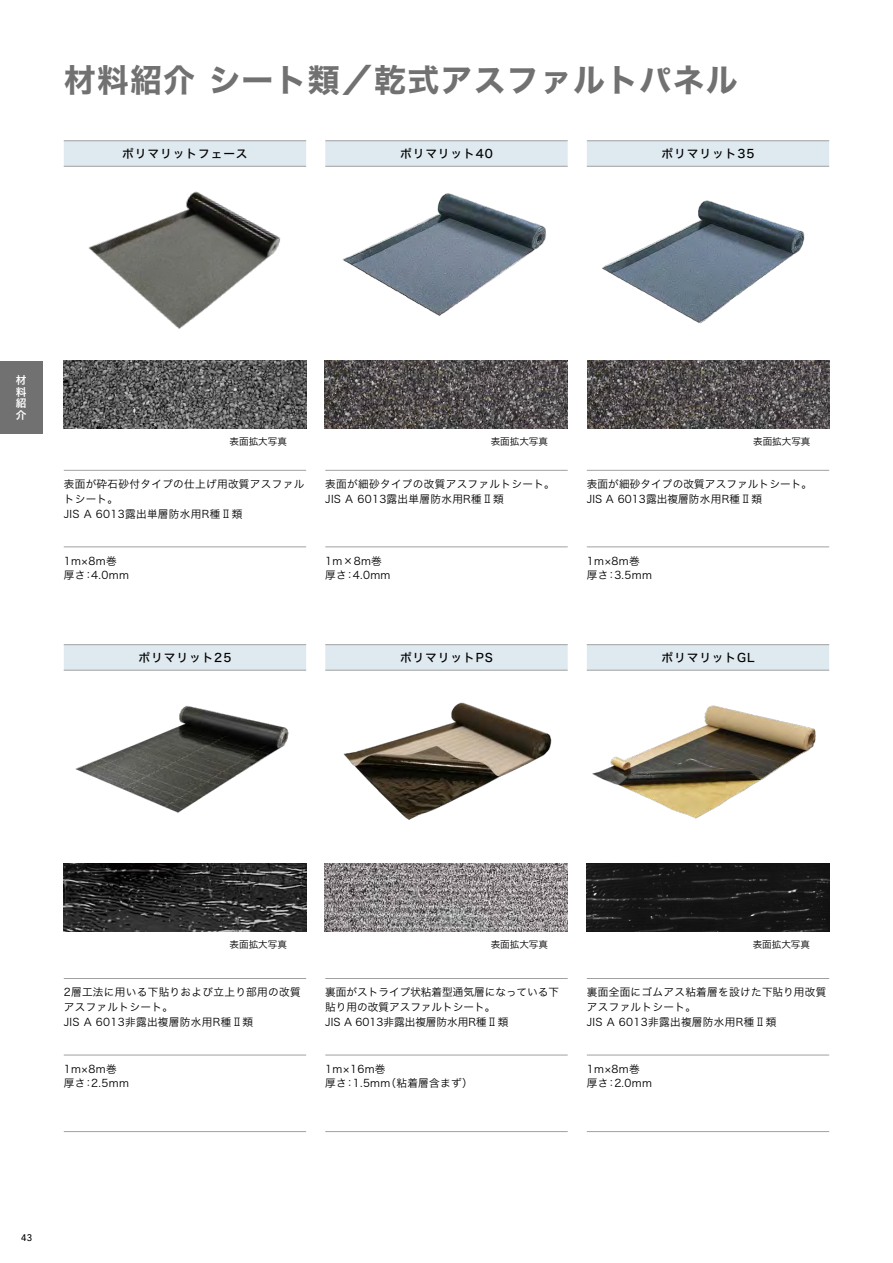
<style>
.page{position:relative;width:893px;height:1263px;background:#fff}
.page>*{position:absolute;margin:0;border:0;box-sizing:border-box;transform-origin:0 0}
.t1{font:31.95px "Hira Kaku Std W7";letter-spacing:.04em;color:#727171}
.t2{font:11.7px "Hira Kaku Std W5";letter-spacing:.08em;color:#000}
.t3{font:10.65px/14.9px "Hira Kaku Std W3";letter-spacing:.03em;color:#000}
.t4{font:10.65px/14.9px "Hira Kaku Std W3";color:#000}
.t5{font:10.65px/14.9px "Hira Kaku Std W3";letter-spacing:.01em;color:#000}
.t6{font:10.65px/11.6px "Hira Kaku Std W6";color:#fff;text-align:justify}
.t7{font:9.6px "Hira Kaku Std W3";color:#000}
.t8{font:500 9.6px "Avenir";color:#000}
.s1{font-family:"Shin Go Pro";font-weight:300}
</style>
<div class="page">
<svg style="left:64px;top:141px;width:765px;height:529px"></svg>
<hr style="left:64px;top:140px;width:242px;height:1px;background:#9fa0a0">
<hr style="left:325px;top:140px;width:243px;height:1px;background:#9fa0a0">
<hr style="left:587px;top:140px;width:242px;height:1px;background:#9fa0a0">
<hr style="left:325px;top:166px;width:243px;height:1px;background:#9fa0a0">
<hr style="left:587px;top:166px;width:242px;height:1px;background:#9fa0a0">
<hr style="left:64px;top:644px;width:242px;height:1px;background:#9fa0a0">
<hr style="left:325px;top:644px;width:243px;height:1px;background:#9fa0a0">
<hr style="left:587px;top:644px;width:242px;height:1px;background:#9fa0a0">
<hr style="left:64px;top:670px;width:242px;height:1px;background:#9fa0a0">
<hr style="left:325px;top:670px;width:243px;height:1px;background:#9fa0a0">
<hr style="left:587px;top:670px;width:242px;height:1px;background:#9fa0a0">
<hr style="left:64px;top:470px;width:242px;height:1px;background:#9fa0a0">
<hr style="left:64px;top:546px;width:242px;height:1px;background:#9fa0a0">
<hr style="left:325px;top:470px;width:243px;height:1px;background:#9fa0a0">
<hr style="left:325px;top:546px;width:243px;height:1px;background:#9fa0a0">
<hr style="left:64px;top:978px;width:242px;height:1px;background:#9fa0a0">
<hr style="left:325px;top:978px;width:243px;height:1px;background:#9fa0a0">
<hr style="left:587px;top:978px;width:242px;height:1px;background:#9fa0a0">
<hr style="left:587px;top:470px;width:242px;height:1px;background:#9fa0a0">
<hr style="left:587px;top:546px;width:242px;height:1px;background:#9fa0a0">
<hr style="left:64px;top:1131px;width:242px;height:1px;background:#9fa0a0">
<hr style="left:325px;top:1131px;width:243px;height:1px;background:#9fa0a0">
<hr style="left:587px;top:1131px;width:242px;height:1px;background:#9fa0a0">
<hr style="left:64px;top:1055px;width:242px;height:1px;background:#9fa0a0">
<hr style="left:325px;top:1055px;width:243px;height:1px;background:#9fa0a0">
<hr style="left:587px;top:1055px;width:242px;height:1px;background:#9fa0a0">
<img style="left:64px;top:166px;width:242px;height:175px">
<img style="left:332px;top:181px;width:222px;height:148px">
<img style="left:75px;top:705px;width:214px;height:108px">
<img style="left:343px;top:702px;width:209px;height:118px">
<img style="left:592px;top:705px;width:224px;height:114px">
<img style="left:601px;top:198px;width:208px;height:127px">
<img style="left:64px;top:361px;width:242px;height:68px">
<img style="left:64px;top:864px;width:242px;height:68px">
<img style="left:325px;top:361px;width:242px;height:68px">
<img style="left:587px;top:361px;width:243px;height:68px">
<img style="left:325px;top:864px;width:242px;height:68px">
<img style="left:587px;top:864px;width:242px;height:68px">
<div style="left:0;top:361px;width:43px;height:73px;background:#727171"></div>
<h1 class="t1" style="left:64px;top:55px;width:675px">材料紹介 シート類／乾式アスファルトパネル</h1>
<p class="t2" style="left:122px;top:145px;width:127px">ポリマリットフェース</p>
<p class="t2" style="left:400px;top:145px;width:94px">ポリマリット40</p>
<p class="t2" style="left:662px;top:145px;width:94px">ポリマリット35</p>
<p class="t6" style="left:16px;top:375px;width:12px">材料紹介</p>
<p class="t7" style="left:230px;top:434px;width:59px">表面拡大写真</p>
<p class="t7" style="left:491px;top:434px;width:59px">表面拡大写真</p>
<p class="t7" style="left:753px;top:434px;width:59px">表面拡大写真</p>
<p class="t3" style="left:64px;top:477px;width:242px">表面が砕石砂付タイプの仕上げ用改質アスファルトシート。<br>JIS A 6013露出単層防水用R種<span class="s1">Ⅱ</span>類</p>
<p class="t3" style="left:325px;top:477px;width:231px">表面が細砂タイプの改質アスファルトシート。<br>JIS A 6013露出単層防水用R種<span class="s1">Ⅱ</span>類</p>
<p class="t5" style="left:587px;top:477px;width:227px">表面が細砂タイプの改質アスファルトシート。<br>JIS A 6013露出複層防水用R種<span class="s1">Ⅱ</span>類</p>
<p class="t3" style="left:64px;top:553px;width:67px;line-height:14.4px">1m×8m巻厚さ：4.0mm</p>
<p class="t3" style="left:325px;top:553px;width:67px;line-height:14.4px">1m×8m巻厚さ：4.0mm</p>
<p class="t3" style="left:587px;top:553px;width:67px;line-height:14.4px">1m×8m巻厚さ：3.5mm</p>
<p class="t2" style="left:139px;top:648px;width:94px">ポリマリット25</p>
<p class="t2" style="left:400px;top:648px;width:94px">ポリマリットPS</p>
<p class="t2" style="left:661px;top:648px;width:95px">ポリマリットGL</p>
<p class="t7" style="left:230px;top:937px;width:59px">表面拡大写真</p>
<p class="t7" style="left:491px;top:937px;width:59px">表面拡大写真</p>
<p class="t7" style="left:753px;top:937px;width:59px">表面拡大写真</p>
<p class="t3" style="left:64px;top:985px;width:238px">2層工法に用いる下貼りおよび立上り部用の改質アスファルトシート。<br>JIS A 6013非露出複層防水用R種<span class="s1">Ⅱ</span>類</p>
<p class="t4" style="left:325px;top:985px;width:235px">裏面がストライプ状粘着型通気層になっている下貼り用の改質アスファルトシート。<br>JIS A 6013非露出複層防水用R種<span class="s1">Ⅱ</span>類</p>
<p class="t3" style="left:587px;top:985px;width:241px">裏面全面にゴムアス粘着層を設けた下貼り用改質アスファルトシート。<br>JIS A 6013非露出複層防水用R種<span class="s1">Ⅱ</span>類</p>
<p class="t3" style="left:64px;top:1061px;width:67px;line-height:14.4px">1m×8m巻厚さ：2.5mm</p>
<p class="t3" style="left:325px;top:1061px;width:149px;line-height:14.4px">1m×16m巻<br>厚さ：1.5mm（粘着層含まず）</p>
<p class="t3" style="left:587px;top:1061px;width:67px;line-height:14.4px">1m×8m巻厚さ：2.0mm</p>
<p class="t8" style="left:21px;top:1229px;width:12px">43</p>
</div>
